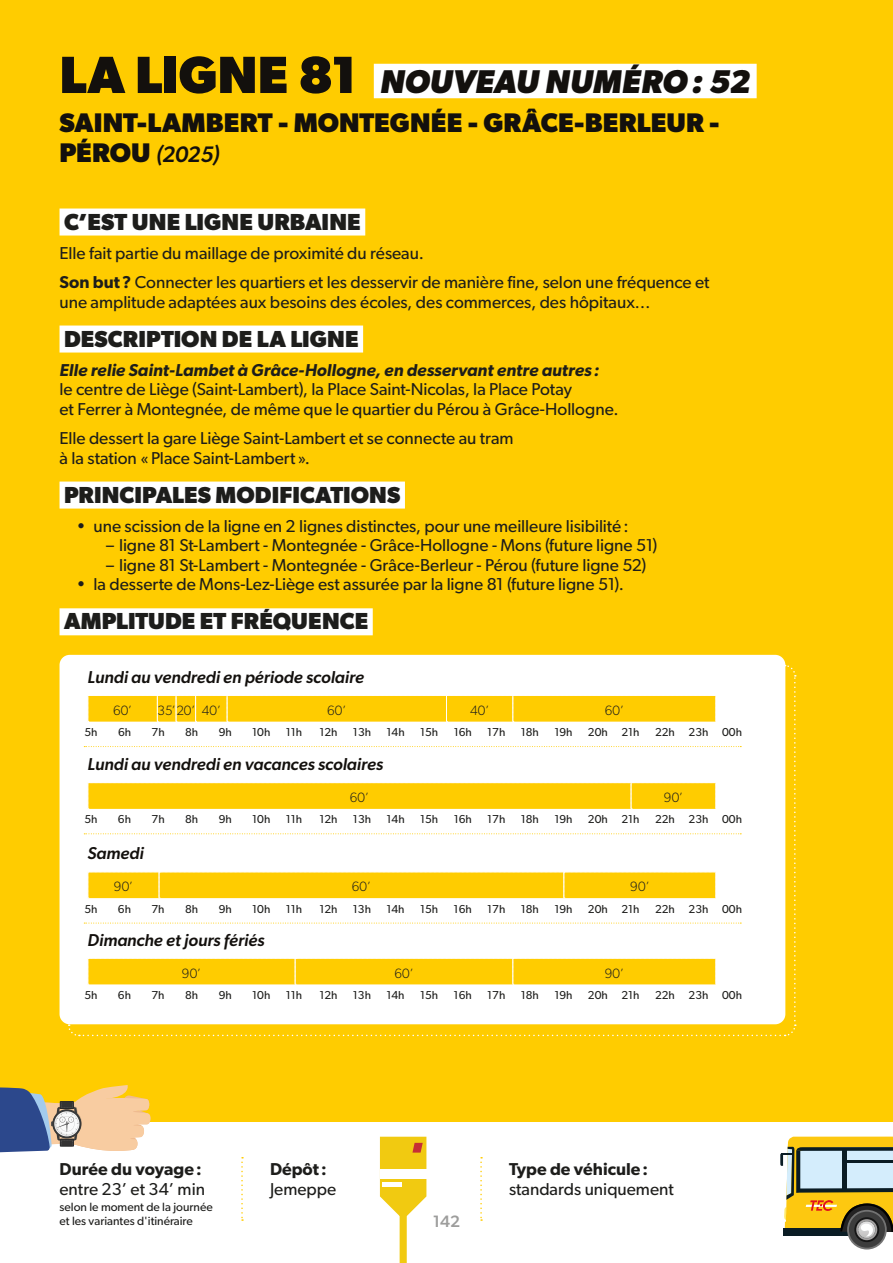
<style>
.page{position:relative;width:893px;height:1263px;background:#fff}
.page>*{position:absolute;margin:0;border:0;box-sizing:border-box;transform-origin:0 0}
.t1{font:700 52.5px "Gibson";color:#13100d}
.t2{font:italic 700 33px "Gibson";color:#13100d}
.t3{font:700 27px "Gibson";letter-spacing:.005em;color:#13100d}
.t4{font:700 23.25px "Gibson";letter-spacing:.005em;color:#1d1d1b}
.t5{font:italic 500 22.5px "Gibson";color:#13100d}
.t6{font:17.25px/19.5px "Gibson";color:#1d1d1b}
.t7{font:italic 500 17.25px "Gibson";color:#13100d}
.t8{font:italic 600 17.25px "Gibson";color:#1d1d1b}
.t9{font:600 17.25px "Gibson";color:#1d1d1b}
.t10{font:500 16.5px "Gibson";color:#9d9d9c}
.t11{font:300 13.5px "Gibson";letter-spacing:.015em;color:#1d1d1b}
.t12{font:12px/13.5px "Gibson";color:#1d1d1b}
.t13{font:11.55px "Gibson";color:#1d1d1b}
.s1{font-weight:700;font-style:normal;font-size:27px}
.s2{font-weight:600}
</style>
<div class="page">
<div style="left:0;top:0;width:893px;height:1121px;background:#fc0"></div>
<div style="left:847px;top:1210px;width:40px;height:39px;background:#737373;border-radius:50%"></div>
<div style="left:849px;top:1212px;width:36px;height:36px;background:#3d3d3d;border-radius:50%"></div>
<svg style="left:854px;top:1217px;width:25px;height:25px"></svg>
<div style="left:856px;top:1219px;width:21px;height:21px;background:#a2a0a0;border-radius:50%"></div>
<svg style="left:780px;top:1136px;width:113px;height:102px"></svg>
<svg style="left:380px;top:1137px;width:46px;height:126px"></svg>
<div style="left:380px;top:1169px;width:46px;height:10px;background:#fff"></div>
<hr style="left:383px;top:1183px;width:19px;height:4px;background:#fff">
<svg style="left:0;top:1085px;width:152px;height:68px"></svg>
<svg style="left:480px;top:1157px;width:2px;height:64px"></svg>
<svg style="left:241px;top:1157px;width:2px;height:64px"></svg>
<div style="left:374px;top:64px;width:383px;height:34px;background:#fff"></div>
<div style="left:60px;top:209px;width:305px;height:27px;background:#fff"></div>
<div style="left:60px;top:326px;width:303px;height:27px;background:#fff"></div>
<div style="left:60px;top:482px;width:345px;height:27px;background:#fff"></div>
<div style="left:60px;top:608px;width:313px;height:27px;background:#fff"></div>
<div style="left:60px;top:655px;width:725px;height:369px;background:#fff;border-radius:10px"></div>
<svg style="left:68px;top:664px;width:728px;height:373px"></svg>
<h1 class="t1" style="left:60px;top:44px;width:299px">LA LIGNE 81</h1>
<h3 class="t3" style="left:60px;top:107px;width:662px">SAINT-LAMBERT - MONTEGNÉE - GRÂCE-BERLEUR -</h3>
<h3 class="t5" style="left:60px;top:141px;width:161px"><span class="s1">PÉROU</span> (2025)</h3>
<h2 class="t2" style="left:380px;top:62px;width:372px">NOUVEAU NUMÉRO: 52</h2>
<h3 class="t4" style="left:64px;top:208px;width:298px">C’EST UNE LIGNE URBAINE</h3>
<p class="t6" style="left:60px;top:238px;width:652px;line-height:29.2px">Elle fait partie du maillage de proximité du réseau.<br><span class="s2">Son but?</span> Connecter les quartiers et les desservir de manière fine, selon une fréquence et</p>
<p class="t6" style="left:60px;top:292px;width:593px">une amplitude adaptées aux besoins des écoles, des commerces, des hôpitaux…</p>
<h3 class="t4" style="left:64px;top:325px;width:296px">DESCRIPTION DE LA LIGNE</h3>
<p class="t8" style="left:60px;top:359px;width:541px">Elle relie Saint-Lambet à Grâce-Hollogne, en desservant entre autres :</p>
<p class="t6" style="left:60px;top:379px;width:561px">le centre de Liège (Saint-Lambert), la Place Saint-Nicolas, la Place Potay<br>et Ferrer à Montegnée, de même que le quartier du Pérou à Grâce-Hollogne.</p>
<p class="t6" style="left:60px;top:428px;width:456px">Elle dessert la gare Liège Saint-Lambert et se connecte au tram à la station «Place Saint-Lambert ».</p>
<h3 class="t4" style="left:64px;top:481px;width:338px">PRINCIPALES MODIFICATIONS</h3>
<p class="t6" style="left:77px;top:516px;width:553px">• une scission de la ligne en 2 lignes distinctes, pour une meilleure lisibilité:</p>
<p class="t6" style="left:106px;top:535px;width:552px">– ligne 81 St-Lambert - Montegnée - Grâce-Hollogne - Mons (future ligne 51)</p>
<p class="t6" style="left:106px;top:555px;width:542px">– ligne 81 St-Lambert - Montegnée - Grâce-Berleur - Pérou (future ligne 52)</p>
<p class="t6" style="left:77px;top:574px;width:549px">• la desserte de Mons-Lez-Liège est assurée par la ligne 81 (future ligne 51).</p>
<h3 class="t4" style="left:64px;top:607px;width:306px">AMPLITUDE ET FRÉQUENCE</h3>
<p class="t7" style="left:88px;top:666px;width:278px">Lundi au vendredi en période scolaire</p>
<p class="t11" style="left:113px;top:702px;width:21px">60’</p>
<p class="t11" style="left:158px;top:702px;width:65px">35’20’ 40’</p>
<p class="t11" style="left:327px;top:702px;width:21px">60’</p>
<p class="t11" style="left:470px;top:702px;width:21px">40’</p>
<p class="t11" style="left:605px;top:702px;width:21px">60’</p>
<p class="t13" style="left:84px;top:725px;width:15px">5h</p>
<p class="t13" style="left:118px;top:725px;width:15px">6h</p>
<p class="t13" style="left:152px;top:725px;width:15px">7h</p>
<p class="t13" style="left:185px;top:725px;width:15px">8h</p>
<p class="t13" style="left:219px;top:725px;width:15px">9h</p>
<p class="t13" style="left:252px;top:725px;width:20px">10h</p>
<p class="t13" style="left:286px;top:725px;width:18px">11h</p>
<p class="t13" style="left:319px;top:725px;width:20px">12h</p>
<p class="t13" style="left:353px;top:725px;width:20px">13h</p>
<p class="t13" style="left:387px;top:725px;width:20px">14h</p>
<p class="t13" style="left:420px;top:725px;width:20px">15h</p>
<p class="t13" style="left:454px;top:725px;width:20px">16h</p>
<p class="t13" style="left:487px;top:725px;width:20px">17h</p>
<p class="t13" style="left:521px;top:725px;width:20px">18h</p>
<p class="t13" style="left:554px;top:725px;width:20px">19h</p>
<p class="t13" style="left:588px;top:725px;width:53px">20h 21h</p>
<p class="t13" style="left:655px;top:725px;width:88px">22h 23h 00h</p>
<p class="t7" style="left:88px;top:754px;width:297px">Lundi au vendredi en vacances scolaires</p>
<p class="t11" style="left:350px;top:789px;width:21px">60’</p>
<p class="t11" style="left:664px;top:789px;width:21px">90’</p>
<p class="t13" style="left:84px;top:812px;width:15px">5h</p>
<p class="t13" style="left:118px;top:812px;width:15px">6h</p>
<p class="t13" style="left:152px;top:812px;width:15px">7h</p>
<p class="t13" style="left:185px;top:812px;width:15px">8h</p>
<p class="t13" style="left:219px;top:812px;width:15px">9h</p>
<p class="t13" style="left:252px;top:812px;width:20px">10h</p>
<p class="t13" style="left:286px;top:812px;width:18px">11h</p>
<p class="t13" style="left:319px;top:812px;width:20px">12h</p>
<p class="t13" style="left:353px;top:812px;width:20px">13h</p>
<p class="t13" style="left:387px;top:812px;width:20px">14h</p>
<p class="t13" style="left:420px;top:812px;width:20px">15h</p>
<p class="t13" style="left:454px;top:812px;width:20px">16h</p>
<p class="t13" style="left:487px;top:812px;width:20px">17h</p>
<p class="t13" style="left:521px;top:812px;width:20px">18h</p>
<p class="t13" style="left:554px;top:812px;width:20px">19h</p>
<p class="t13" style="left:588px;top:812px;width:53px">20h 21h</p>
<p class="t13" style="left:655px;top:812px;width:88px">22h 23h 00h</p>
<p class="t7" style="left:88px;top:843px;width:58px">Samedi</p>
<p class="t11" style="left:114px;top:878px;width:21px">90’</p>
<p class="t11" style="left:352px;top:878px;width:21px">60’</p>
<p class="t11" style="left:630px;top:878px;width:21px">90’</p>
<p class="t13" style="left:84px;top:902px;width:15px">5h</p>
<p class="t13" style="left:118px;top:902px;width:15px">6h</p>
<p class="t13" style="left:152px;top:902px;width:15px">7h</p>
<p class="t13" style="left:185px;top:902px;width:15px">8h</p>
<p class="t13" style="left:219px;top:902px;width:15px">9h</p>
<p class="t13" style="left:252px;top:902px;width:20px">10h</p>
<p class="t13" style="left:286px;top:902px;width:18px">11h</p>
<p class="t13" style="left:319px;top:902px;width:20px">12h</p>
<p class="t13" style="left:353px;top:902px;width:20px">13h</p>
<p class="t13" style="left:386px;top:902px;width:20px">14h</p>
<p class="t13" style="left:420px;top:902px;width:20px">15h</p>
<p class="t13" style="left:454px;top:902px;width:20px">16h</p>
<p class="t13" style="left:487px;top:902px;width:20px">17h</p>
<p class="t13" style="left:521px;top:902px;width:20px">18h</p>
<p class="t13" style="left:554px;top:902px;width:20px">19h</p>
<p class="t13" style="left:588px;top:902px;width:53px">20h 21h</p>
<p class="t13" style="left:655px;top:902px;width:88px">22h 23h 00h</p>
<p class="t7" style="left:88px;top:929px;width:178px">Dimanche et jours fériés</p>
<p class="t11" style="left:182px;top:965px;width:21px">90’</p>
<p class="t11" style="left:394px;top:965px;width:21px">60’</p>
<p class="t11" style="left:605px;top:965px;width:21px">90’</p>
<p class="t13" style="left:84px;top:988px;width:15px">5h</p>
<p class="t13" style="left:118px;top:988px;width:15px">6h</p>
<p class="t13" style="left:152px;top:988px;width:15px">7h</p>
<p class="t13" style="left:185px;top:988px;width:15px">8h</p>
<p class="t13" style="left:219px;top:988px;width:15px">9h</p>
<p class="t13" style="left:252px;top:988px;width:20px">10h</p>
<p class="t13" style="left:286px;top:988px;width:18px">11h</p>
<p class="t13" style="left:319px;top:988px;width:20px">12h</p>
<p class="t13" style="left:353px;top:988px;width:20px">13h</p>
<p class="t13" style="left:386px;top:988px;width:20px">14h</p>
<p class="t13" style="left:420px;top:988px;width:20px">15h</p>
<p class="t13" style="left:454px;top:988px;width:20px">16h</p>
<p class="t13" style="left:487px;top:988px;width:20px">17h</p>
<p class="t13" style="left:521px;top:988px;width:20px">18h</p>
<p class="t13" style="left:554px;top:988px;width:20px">19h</p>
<p class="t13" style="left:588px;top:988px;width:53px">20h 21h</p>
<p class="t13" style="left:655px;top:988px;width:88px">22h 23h 00h</p>
<p class="t9" style="left:60px;top:1159px;width:144px">Durée du voyage:</p>
<p class="t6" style="left:60px;top:1179px;width:147px">entre 23’ et 34’ min</p>
<p class="t12" style="left:60px;top:1200px;width:155px">selon le moment de la journée et les variantes d'itinéraire</p>
<p class="t9" style="left:270px;top:1159px;width:58px">Dépôt:</p>
<p class="t6" style="left:270px;top:1179px;width:68px">Jemeppe</p>
<p class="t10" style="left:433px;top:1212px;width:29px">142</p>
<p class="t9" style="left:509px;top:1159px;width:141px">Type de véhicule:</p>
<p class="t6" style="left:509px;top:1179px;width:166px">standards uniquement</p>
</div>
